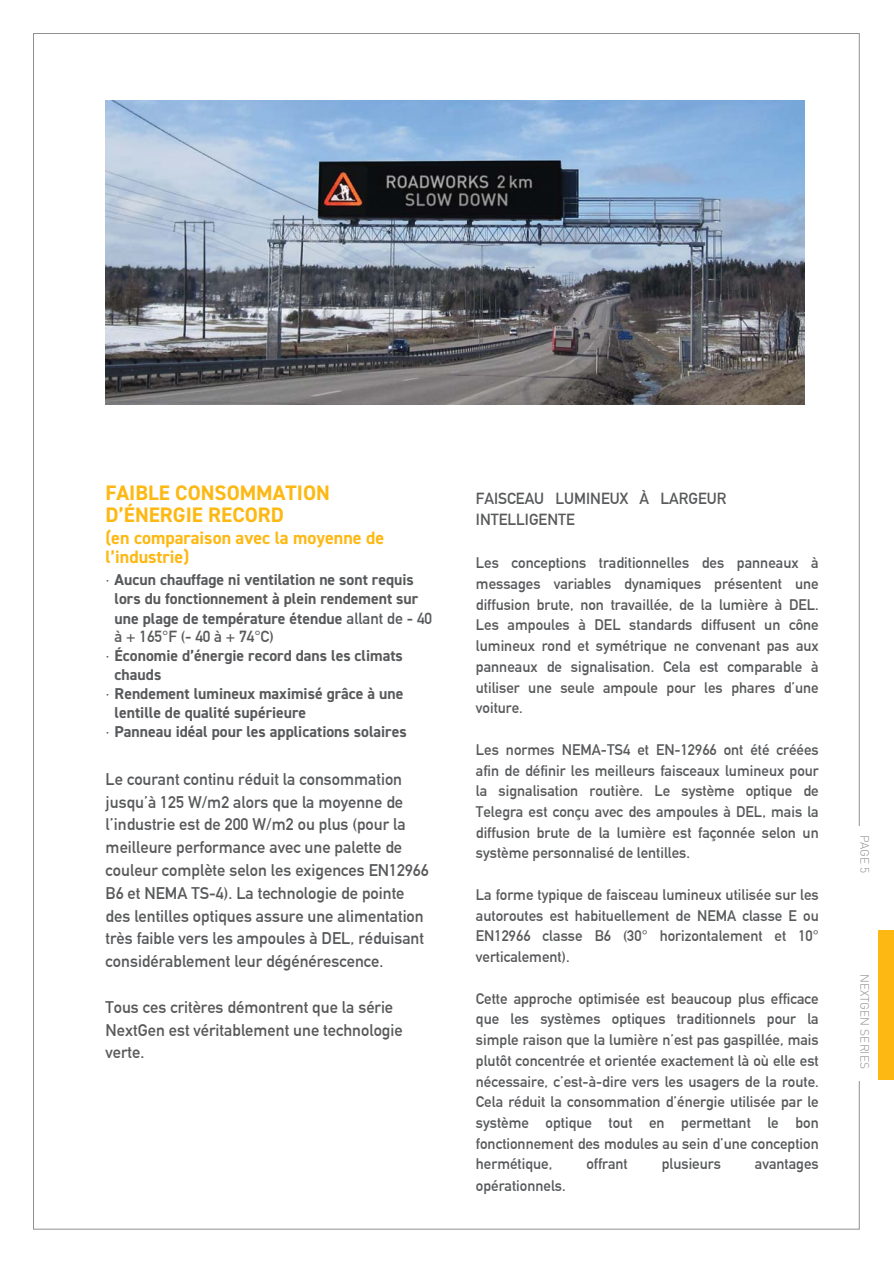
<style>
.page{position:relative;width:894px;height:1265px;background:#fff}
.page>*{position:absolute;margin:0;border:0;box-sizing:border-box;transform-origin:0 0}
.t1{font:700 21px/21.8px "DIN2014";color:#fdb813}
.t2{font:700 18px/18.6px "DIN2014";color:#fdb813}
.t3{font:700 16.5px/22.8px "DIN Alternate";color:#58595b}
.t4{font:700 15.75px/19px "DIN2014";color:#58595b}
.t5{font:700 15.75px/21.8px "DIN Alternate";color:#58595b}
.t6{font:700 15px/20.7px "DIN Alternate";color:#58595b;text-align:justify}
.t7{font:300 12px "DINCE";color:#8f9090}
.s1{font-family:"DINX";font-weight:400}
.s2{font-family:"DIN Alternate"}
</style>
<div class="page">
<div style="left:877px;top:930px;width:16px;height:150px;background:#fdb813"></div>
<img style="left:105px;top:100px;width:699px;height:304px">
<h1 class="t1" style="left:105px;top:482px;width:226px">FAIBLE CONSOMMATION<br>D’ÉNERGIE RECORD</h1>
<p class="t2" style="left:105px;top:528px;width:280px">(en comparaison avec la moyenne de l’industrie)</p>
<p class="t4" style="left:114px;top:570px;width:319px;text-indent:-9px"><span class="s1">·</span> Aucun chauffage ni ventilation ne sont requis lors du fonctionnement à plein rendement sur une plage de température étendue <span class="s2">allant de - 40</span></p>
<p class="t5" style="left:114px;top:625px;width:161px">à + 165°F (- 40 à + 74°C)</p>
<p class="t4" style="left:105px;top:646px;width:299px"><span class="s1">·</span> Économie d’énergie record dans les climats</p>
<p class="t4" style="left:114px;top:664px;width:48px">chauds</p>
<p class="t4" style="left:105px;top:683px;width:299px"><span class="s1">·</span> Rendement lumineux maximisé grâce à une</p>
<p class="t4" style="left:114px;top:702px;width:193px">lentille de qualité supérieure</p>
<p class="t4" style="left:105px;top:721px;width:302px"><span class="s1">·</span> Panneau idéal pour les applications solaires</p>
<p class="t3" style="left:105px;top:766px;width:324px">Le courant continu réduit la consommation jusqu’à 125 W/m2 alors que la moyenne de l’industrie est de 200 W/m2 ou plus (pour la meilleure performance avec une palette de couleur complète selon les exigences EN12966<br>B6 et NEMA TS-4). La technologie de pointe des lentilles optiques assure une alimentation très faible vers les ampoules à DEL, réduisant considérablement leur dégénérescence.</p>
<p class="t3" style="left:105px;top:994px;width:298px">Tous ces critères démontrent que la série<br>NextGen est véritablement une technologie verte.</p>
<p class="t5" style="left:475px;top:486px;width:252px">FAISCEAU LUMINEUX À LARGEUR<br>INTELLIGENTE</p>
<p class="t6" style="left:475px;top:551px;width:344px">Les conceptions traditionnelles des panneaux à messages variables dynamiques présentent une diffusion brute, non travaillée, de la lumière à DEL.<br>Les ampoules à DEL standards diffusent un cône lumineux rond et symétrique ne convenant pas aux panneaux de signalisation. Cela est comparable à utiliser une seule ampoule pour les phares d’une voiture.</p>
<p class="t6" style="left:475px;top:738px;width:344px">Les normes NEMA-TS4 et EN-12966 ont été créées afin de définir les meilleurs faisceaux lumineux pour la signalisation routière. Le système optique de Telegra est conçu avec des ampoules à DEL, mais la diffusion brute de la lumière est façonnée selon un système personnalisé de lentilles.</p>
<p class="t6" style="left:475px;top:883px;width:344px">La forme typique de faisceau lumineux utilisée sur les autoroutes est habituellement de NEMA classe E ou EN12966 classe B6 (30° horizontalement et 10° verticalement).</p>
<p class="t6" style="left:475px;top:986px;width:344px">Cette approche optimisée est beaucoup plus efficace que les systèmes optiques traditionnels pour la simple raison que la lumière n’est pas gaspillée, mais plutôt concentrée et orientée exactement là où elle est nécessaire, c’est-à-dire vers les usagers de la route.<br>Cela réduit la consommation d’énergie utilisée par le système optique tout en permettant le bon fonctionnement des modules au sein d’une conception hermétique,</p>
<p class="t6" style="left:586px;top:1152px;width:43px">offrant</p>
<p class="t6" style="left:661px;top:1152px;width:61px">plusieurs</p>
<p class="t6" style="left:754px;top:1152px;width:65px">avantages</p>
<p class="t6" style="left:475px;top:1173px;width:91px">opérationnels.</p>
<p class="t7" style="left:868px;top:834px;width:40px;rotate:90deg">PAGE 5</p>
<p class="t7" style="left:868px;top:973px;width:97px;rotate:90deg">NEXTGEN SERIES</p>
</div>
